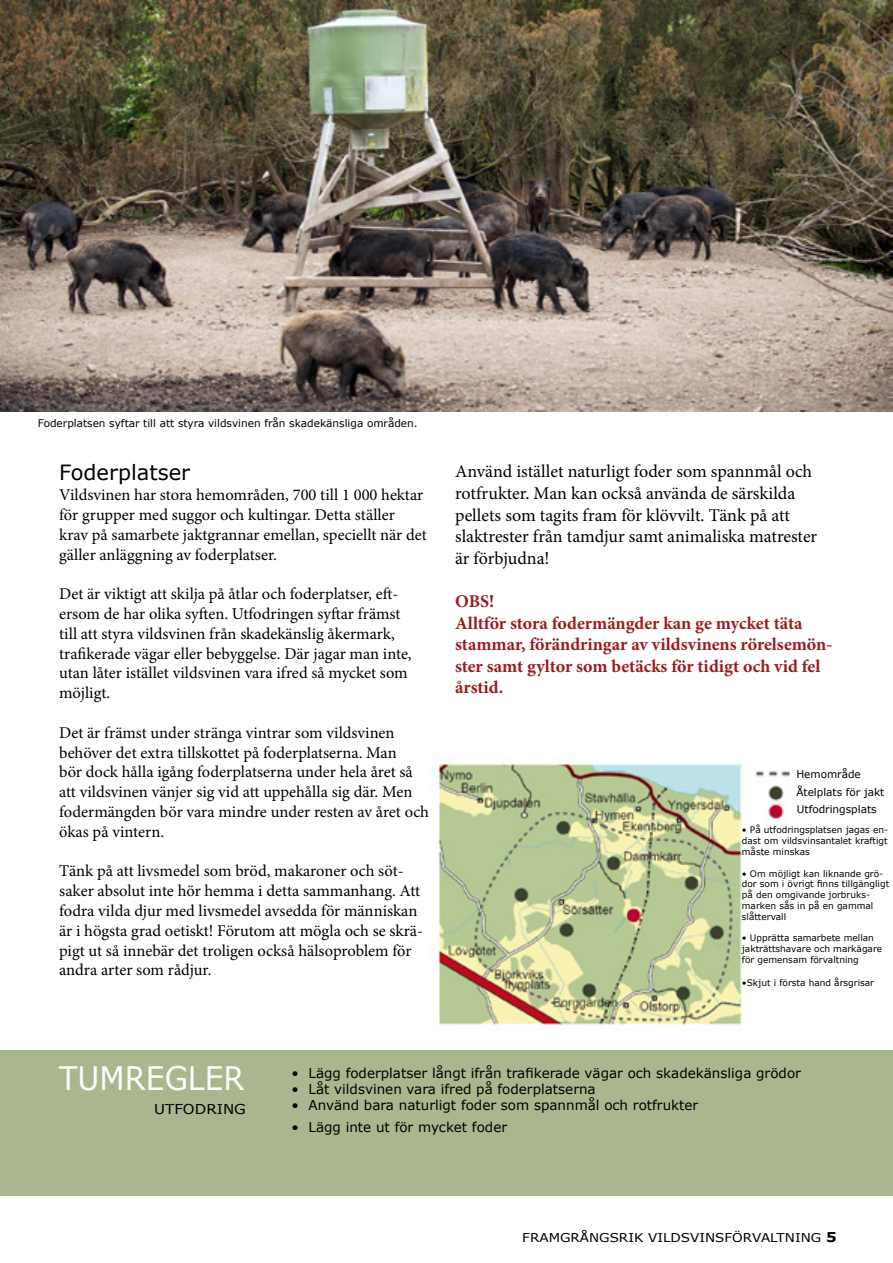
<style>
.page{position:relative;width:893px;height:1263px;background:#fff}
.page>*{position:absolute;margin:0;border:0;box-sizing:border-box;transform-origin:0 0}
.t1{font:32.4px "Verdana";color:#fff;scale:.93 1}
.t2{font:21px "Verdana";color:#000}
.t3{font:18px/21.6px "Minion Pro";color:#000}
.t4{font:700 18px/21.6px "Minion Pro";color:#9b1c20}
.t5{font:16.5px/19.8px "Minion Pro";color:#000}
.t6{font:13.65px "Verdana";color:#000;scale:1.1 1}
.t7{font:13.5px "Verdana";color:#000}
.t8{font:12.15px "Verdana";color:#000;scale:1.11 1}
.t9{font:10.5px/17.7px "Verdana";color:#000}
.t10{font:9px/10.8px "Verdana";color:#000}
.s1{font-weight:700;font-size:13.5px}
</style>
<div class="page">
<img style="left:0;top:0;width:893px;height:412px">
<div style="left:0;top:1050px;width:893px;height:146px;background:#aab68e"></div>
<img style="left:435px;top:759px;width:355px;height:271px">
<p class="t9" style="left:38px;top:414px;width:381px">Foderplatsen syftar till att styra vildsvinen från skadekänsliga områden.</p>
<p class="t2" style="left:59px;top:458px;width:133px">Foderplatser</p>
<p class="t5" style="left:59px;top:485px;width:369px">Vildsvinen har stora hemområden, 700 till 1 000 hektar för grupper med suggor och kultingar. Detta ställer krav på samarbete jaktgrannar emellan, speciellt när det gäller anläggning av foderplatser.</p>
<p class="t5" style="left:59px;top:584px;width:354px">Det är viktigt att skilja på åtlar och foderplatser, eft&shy;ersom de har olika syften. Utfodringen syftar främst till att styra vildsvinen från skadekänslig åkermark, trafikerade vägar eller bebyggelse. Där jagar man inte, utan låter istället vildsvinen vara ifred så mycket som möjligt.</p>
<p class="t5" style="left:59px;top:723px;width:371px">Det är främst under stränga vintrar som vildsvinen behöver det extra tillskottet på foderplatserna. Man<br>bör dock hålla igång foderplatserna under hela året så att vildsvinen vänjer sig vid att uppehålla sig där. Men fodermängden bör vara mindre under resten av året och ökas på vintern.</p>
<p class="t5" style="left:59px;top:861px;width:365px">Tänk på att livsmedel som bröd, makaroner och söt&shy;saker absolut inte hör hemma i detta sammanhang. Att fodra vilda djur med livsmedel avsedda för människan är i högsta grad oetiskt! Förutom att mögla och se skrä&shy;pigt ut så innebär det troligen också hälsoproblem för andra arter som rådjur.</p>
<p class="t3" style="left:455px;top:461px;width:364px">Använd istället naturligt foder som spannmål och rotfrukter. Man kan också använda de särskilda pellets som tagits fram för klövvilt. Tänk på att slaktrester från tamdjur samt animaliska matrester är förbjudna!</p>
<p class="t4" style="left:455px;top:590px;width:379px">OBS!<br>Alltför stora fodermängder kan ge mycket täta stammar, förändringar av vildsvinens rörelsemön&shy;ster samt gyltor som betäcks för tidigt och vid fel årstid.</p>
<p class="t9" style="left:796px;top:765px;width:90px">Hemområde<br>Åtelplats för jakt<br>Utfodringsplats</p>
<p class="t10" style="left:742px;top:824px;width:148px;text-align:justify">• På utfodringsplatsen jagas en&shy;dast om vildsvinsantalet kraftigt måste minskas</p>
<p class="t10" style="left:742px;top:868px;width:149px">• Om möjligt kan liknande grö&shy;dor som i övrigt finns tillgängligt på den omgivande jorbruks&shy;marken sås in på en gammal slåttervall</p>
<p class="t10" style="left:742px;top:932px;width:142px">• Upprätta samarbete mellan jakträttshavare och markägare för gemensam förvaltning</p>
<p class="t10" style="left:742px;top:977px;width:134px">•Skjut i första hand årsgrisar</p>
<h1 class="t1" style="left:59px;top:1056px;width:201px">TUMREGLER</h1>
<p class="t6" style="left:154px;top:1100px;width:85px">UTFODRING</p>
<p class="t7" style="left:292px;top:1063px;width:511px">• Lägg foderplatser långt ifrån trafikerade vägar och skadekänsliga grödor</p>
<p class="t7" style="left:292px;top:1079px;width:306px">• Låt vildsvinen vara ifred på foderplatserna</p>
<p class="t7" style="left:292px;top:1096px;width:408px">• Använd bara naturligt foder som spannmål och rotfrukter</p>
<p class="t7" style="left:292px;top:1117px;width:217px">• Lägg inte ut för mycket foder</p>
<p class="t8" style="left:522px;top:1229px;width:285px">FRAMGRÅNGSRIK VILDSVINSFÖRVALTNING <span class="s1">5</span></p>
</div>
